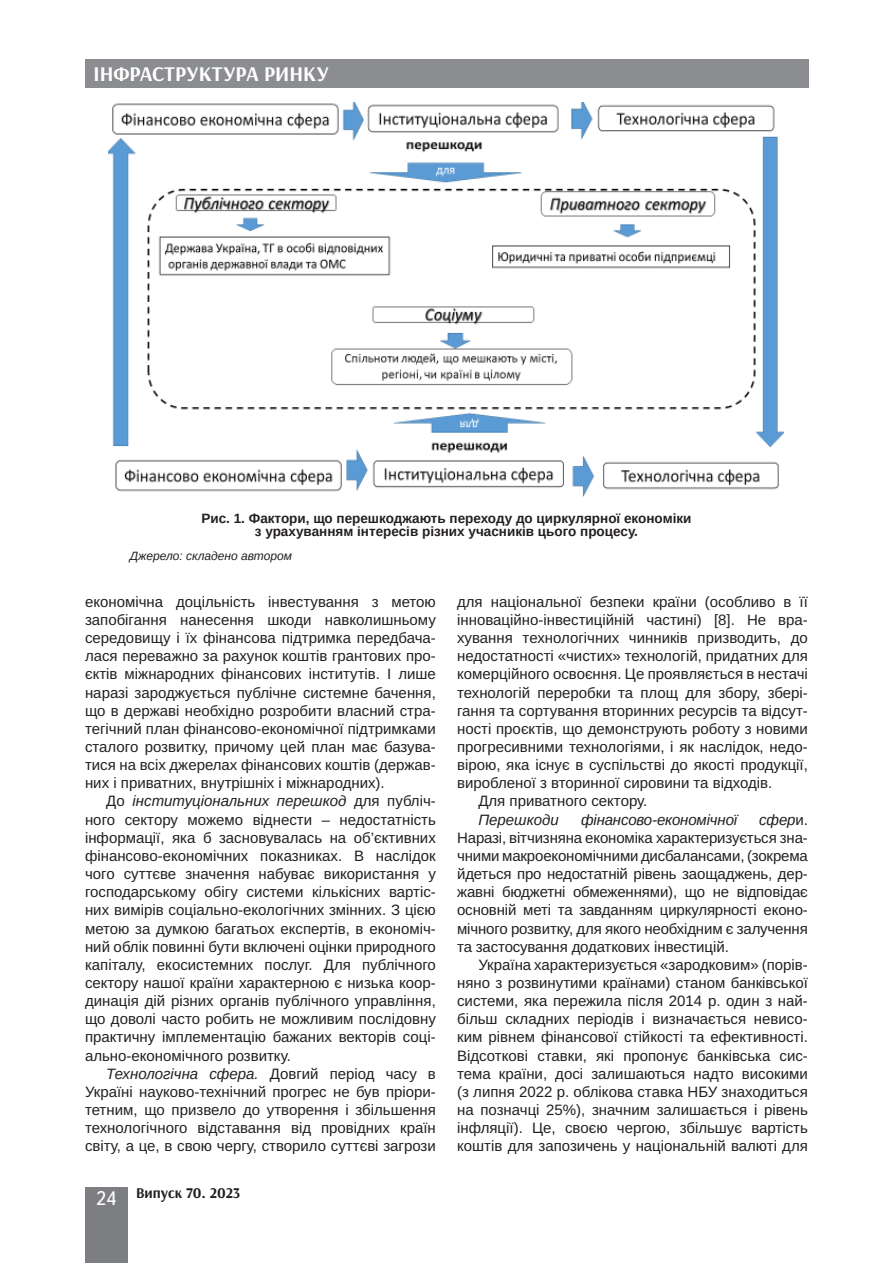
<style>
.page{position:relative;width:893px;height:1263px;background:#fff}
.page>*{position:absolute;margin:0;border:0;box-sizing:border-box;transform-origin:0 0}
.t1{font:700 21px "Arsenal";color:#fff}
.Текст_основной_G{font:15px/18.1px "Arimo";color:#231f20;text-align:justify}
.Текст_основной_G-2{font:italic 15px "Arimo";letter-spacing:-.01em;color:#231f20}
.t2{font:700 15px "Arsenal";color:#231f20}
.Рисунок{font:700 13.5px "Arimo";color:#231f20}
.Джерело{font:italic 12px "Arimo";color:#231f20}
.s1{font-style:italic}
.s2{font-family:"Ukrainian Text";font-weight:400;font-size:19.5px;color:#fff}
</style>
<div class="page">
<div style="left:85px;top:59px;width:723px;height:29px;background:#8b8d90"></div>
<div style="left:85px;top:1186px;width:43px;height:76px;background:#7c7e81"></div>
<img style="left:108px;top:102px;width:675px;height:394px">
<h1 class="t1" style="left:94px;top:61px;width:237px">ІНФРАСТРУКТУРА РИНКУ</h1>
<p class="Рисунок" style="left:201px;top:509px;width:491px">Рис. 1. Фактори, що перешкоджають переходу до циркулярної економіки</p>
<p class="Рисунок" style="left:255px;top:522px;width:385px">з урахуванням інтересів різних учасників цього процесу.</p>
<p class="Джерело" style="left:130px;top:547px;width:164px">Джерело: складено автором</p>
<p class="Текст_основной_G" style="left:85px;top:593px;width:352px">економічна доцільність інвестування з метою запобігання нанесення шкоди навколишньому середовищу і їх фінансова підтримка передбача&shy;лася переважно за рахунок коштів грантових про&shy;єктів міжнародних фінансових інститутів. І лише наразі зароджується публічне системне бачення, що в державі необхідно розробити власний стра&shy;тегічний план фінансово-економічної підтримками сталого розвитку, причому цей план має базува&shy;тися на всіх джерелах фінансових коштів (держав&shy;них і приватних, внутрішніх і міжнародних).</p>
<p class="Текст_основной_G" style="left:85px;top:792px;width:352px;text-indent:21px">До <span class="s1">інституціональних перешкод</span> для публіч&shy;ного сектору можемо віднести – недостатність інформації, яка б засновувалась на об’єктивних фінансово-економічних показниках. В наслідок чого суттєве значення набуває використання у господарському обігу системи кількісних вартіс&shy;них вимірів соціально-екологічних змінних. З цією метою за думкою багатьох експертів, в економіч&shy;ний облік повинні бути включені оцінки природного капіталу, екосистемних послуг. Для публічного сектору нашої країни характерною є низька коор&shy;динація дій різних органів публічного управління, що доволі часто робить не можливим послідовну практичну імплементацію бажаних векторів соці&shy;ально-економічного розвитку.</p>
<p class="Текст_основной_G" style="left:85px;top:1065px;width:352px;text-indent:21px"><span class="s1">Технологічна сфера.</span> Довгий період часу в Україні науково-технічний прогрес не був пріори&shy;тетним, що призвело до утворення і збільшення технологічного відставання від провідних країн світу, а це, в свою чергу, створило суттєві загрози</p>
<p class="t2" style="left:96px;top:1183px;width:146px"><span class="s2">24</span> Випуск 70. 2023</p>
<p class="Текст_основной_G" style="left:457px;top:593px;width:352px">для національної безпеки країни (особливо в її інноваційно-інвестиційній частині) [8]. Не вра&shy;хування технологічних чинників призводить, до недостатності «чистих» технологій, придатних для комерційного освоєння. Це проявляється в нестачі технологій переробки та площ для збору, збері&shy;гання та сортування вторинних ресурсів та відсут&shy;ності проєктів, що демонструють роботу з новими прогресивними технологіями, і як наслідок, недо&shy;вірою, яка існує в суспільстві до якості продукції, виробленої з вторинної сировини та відходів.</p>
<p class="Текст_основной_G" style="left:478px;top:792px;width:170px">Для приватного сектору.</p>
<p class="Текст_основной_G-2" style="left:478px;top:809px;width:82px">Перешкоди</p>
<p class="Текст_основной_G-2" style="left:581px;top:809px;width:158px">фінансово-економічної</p>
<p class="Текст_основной_G" style="left:457px;top:811px;width:352px;text-indent:302px"><span class="s1">сфер</span>и.<br>Наразі, вітчизняна економіка характеризується зна&shy;чними макроекономічними дисбалансами, (зокрема йдеться про недостатній рівень заощаджень, дер&shy;жавні бюджетні обмеженнями), що не відповідає основній меті та завданням циркулярності еконо&shy;мічного розвитку, для якого необхідним є залучення та застосування додаткових інвестицій.</p>
<p class="Текст_основной_G" style="left:457px;top:956px;width:352px;text-indent:21px">Україна характеризується «зародковим» (порів&shy;няно з розвинутими країнами) станом банківської системи, яка пережила після 2014 р. один з най&shy;більш складних періодів і визначається невисо&shy;ким рівнем фінансової стійкості та ефективності.<br>Відсоткові ставки, які пропонує банківська сис&shy;тема країни, досі залишаються надто високими (з липня 2022 р. облікова ставка НБУ знаходиться на позначці 25%), значним залишається і рівень інфляції). Це, своєю чергою, збільшує вартість коштів для запозичень у національній валюті для</p>
</div>
